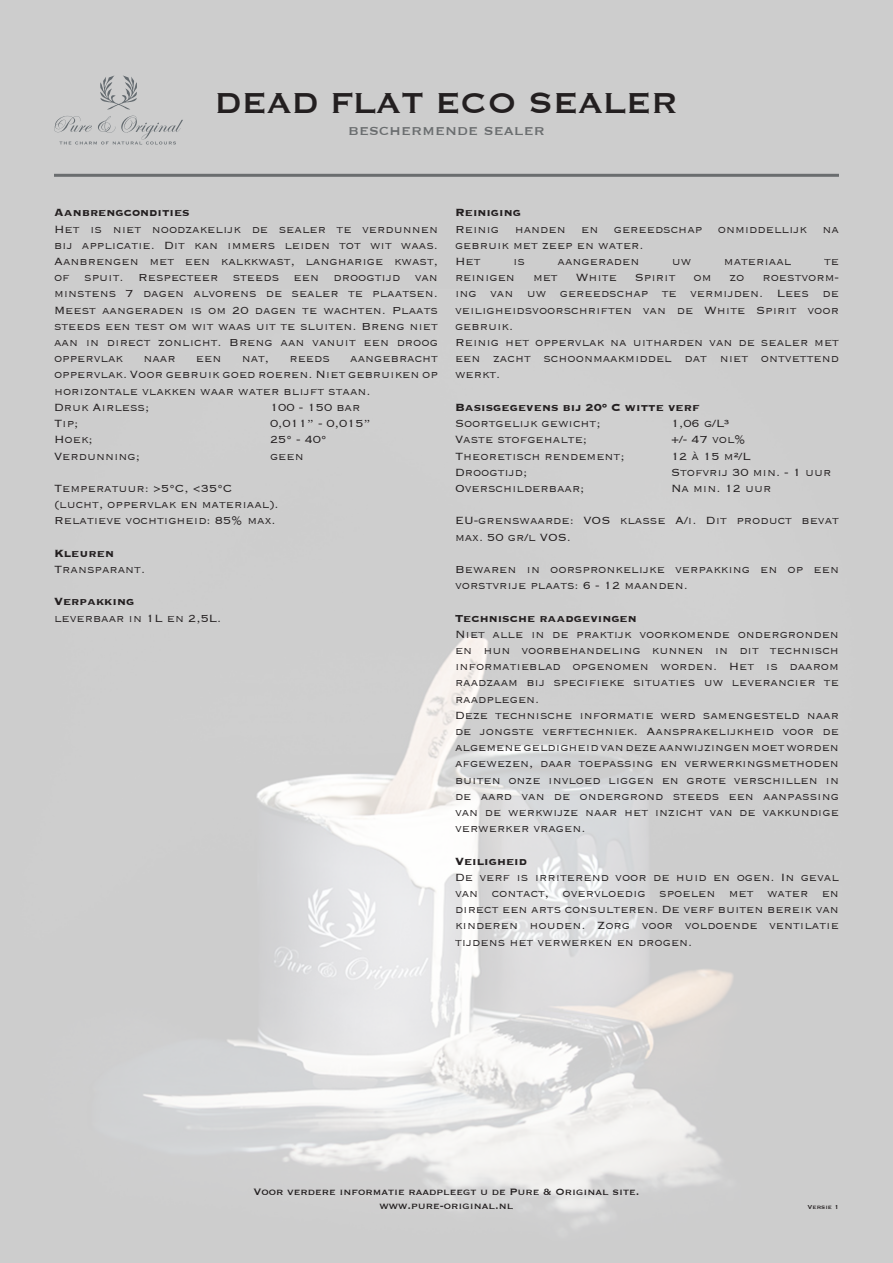
<style>
.page{position:relative;width:893px;height:1263px;background:#fff}
.page>*{position:absolute;margin:0;border:0;box-sizing:border-box;transform-origin:0 0}
.t1{font:37.5px "Copperplate";color:#231f20}
.t2{font:18px "Copperplate";color:#6a6d6f}
.t3{font:300 13.5px/16.2px "Copperplate";color:#231f20;text-align:justify}
.t4{font:700 13.5px "Copperplate";color:#231f20}
.t5{font:12px "Copperplate";color:#231f20}
.t6{font:7.5px "Copperplate";color:#231f20}
</style>
<div class="page">
<svg style="left:100px;top:75px;width:37px;height:34px"></svg>
<svg style="left:54px;top:116px;width:129px;height:28px;background:#c1c2c3"></svg>
<hr style="left:54px;top:174px;width:785px;height:3px;background:#6a6d6f">
<p class="t1" style="left:215px;top:79px;width:465px">DEAD FLAT ECO SEALER</p>
<p class="t2" style="left:348px;top:118px;width:198px">beschermende sealer</p>
<p class="t4" style="left:54px;top:204px;width:137px">Aanbrengcondities</p>
<p class="t3" style="left:54px;top:220px;width:385px">Het is niet noodzakelijk de sealer te verdunnen bij applicatie. Dit kan immers leiden tot wit waas.<br>Aanbrengen met een kalkkwast, langharige kwast, of spuit. Respecteer steeds een droogtijd van minstens 7 dagen alvorens de sealer te plaatsen.<br>Meest aangeraden is om 20 dagen te wachten. Plaats steeds een test om wit waas uit te sluiten. Breng niet aan in direct zonlicht. Breng aan vanuit een droog oppervlak</p>
<p class="t3" style="left:54px;top:350px;width:385px;text-indent:296px">aangebracht oppervlak. Voor gebruik goed roeren. Niet gebruiken op horizontale vlakken waar water blijft staan.</p>
<p class="t3" style="left:54px;top:398px;width:97px">Druk Airless;</p>
<p class="t3" style="left:270px;top:398px;width:92px">100 - 150 bar</p>
<p class="t3" style="left:54px;top:415px;width:26px">Tip;</p>
<p class="t3" style="left:270px;top:415px;width:102px">0,011” - 0,015”</p>
<p class="t3" style="left:54px;top:431px;width:40px">Hoek;</p>
<p class="t3" style="left:270px;top:431px;width:58px">25° - 40°</p>
<p class="t3" style="left:54px;top:447px;width:87px">Verdunning;</p>
<p class="t3" style="left:270px;top:447px;width:35px">geen</p>
<p class="t3" style="left:54px;top:479px;width:180px">Temperatuur: &gt;5°C, &lt;35°C</p>
<p class="t3" style="left:54px;top:496px;width:226px">(lucht, oppervlak en materiaal).</p>
<p class="t3" style="left:54px;top:512px;width:223px">Relatieve vochtigheid: 85% max.</p>
<p class="t4" style="left:54px;top:544px;width:62px">Kleuren</p>
<p class="t3" style="left:54px;top:560px;width:93px">Transparant.</p>
<p class="t4" style="left:54px;top:593px;width:82px">Verpakking</p>
<p class="t3" style="left:54px;top:609px;width:169px">leverbaar in 1L en 2,5L.</p>
<p class="t3" style="left:143px;top:350px;width:34px">naar</p>
<p class="t3" style="left:196px;top:350px;width:27px">een</p>
<p class="t3" style="left:242px;top:350px;width:29px">nat,</p>
<p class="t3" style="left:289px;top:350px;width:42px">reeds</p>
<p class="t4" style="left:455px;top:204px;width:67px">Reiniging</p>
<p class="t3" style="left:455px;top:220px;width:385px">Reinig handen en gereedschap onmiddellijk na gebruik met zeep en water.</p>
<p class="t3" style="left:455px;top:253px;width:27px">Het</p>
<p class="t3" style="left:513px;top:253px;width:14px">is</p>
<p class="t3" style="left:558px;top:253px;width:83px">aangeraden</p>
<p class="t3" style="left:672px;top:253px;width:21px">uw</p>
<p class="t3" style="left:724px;top:253px;width:69px">materiaal</p>
<p class="t3" style="left:824px;top:253px;width:16px">te</p>
<p class="t3" style="left:455px;top:269px;width:61px">reinigen</p>
<p class="t3" style="left:533px;top:269px;width:26px">met</p>
<p class="t3" style="left:576px;top:269px;width:43px">White</p>
<p class="t3" style="left:635px;top:269px;width:42px">Spirit</p>
<p class="t3" style="left:693px;top:269px;width:19px">om</p>
<p class="t3" style="left:729px;top:269px;width:16px">zo</p>
<p class="t3" style="left:455px;top:269px;width:385px;text-indent:307px">roestvorm&shy;ing van uw gereedschap te vermijden. Lees de veiligheidsvoorschriften van de White Spirit voor gebruik.</p>
<p class="t3" style="left:455px;top:334px;width:385px">Reinig het oppervlak na uitharden van de sealer met een zacht schoonmaakmiddel dat niet ontvettend werkt.</p>
<p class="t4" style="left:455px;top:398px;width:246px">Basisgegevens bij 20º C witte verf</p>
<p class="t3" style="left:455px;top:415px;width:147px">Soortgelijk gewicht;</p>
<p class="t3" style="left:671px;top:415px;width:60px">1,06 g/L³</p>
<p class="t3" style="left:455px;top:431px;width:134px">Vaste stofgehalte;</p>
<p class="t3" style="left:671px;top:431px;width:77px">+/- 47 vol%</p>
<p class="t3" style="left:455px;top:447px;width:171px">Theoretisch rendement;</p>
<p class="t3" style="left:671px;top:447px;width:81px">12 à 15 m²/L</p>
<p class="t3" style="left:455px;top:463px;width:74px">Droogtijd;</p>
<p class="t3" style="left:671px;top:463px;width:162px">Stofvrij 30 min. - 1 uur</p>
<p class="t3" style="left:455px;top:479px;width:131px">Overschilderbaar;</p>
<p class="t3" style="left:671px;top:479px;width:102px">Na min. 12 uur</p>
<p class="t3" style="left:455px;top:512px;width:385px">EU-grenswaarde: VOS klasse A/i. Dit product bevat max. 50 gr/l VOS.</p>
<p class="t3" style="left:455px;top:560px;width:385px">Bewaren in oorspronkelijke verpakking en op een vorstvrije plaats: 6 - 12 maanden.</p>
<p class="t4" style="left:455px;top:609px;width:183px">Technische raadgevingen</p>
<p class="t3" style="left:455px;top:625px;width:385px">Niet alle in de praktijk voorkomende ondergronden en hun voorbehandeling kunnen in dit technisch informatieblad opgenomen worden. Het is daarom raadzaam bij specifieke situaties uw leverancier te raadplegen.</p>
<p class="t3" style="left:455px;top:706px;width:385px">Deze technische informatie werd samengesteld naar de jongste verftechniek. Aansprakelijkheid voor de algemene geldigheid van deze aanwijzingen moet worden afgewezen, daar toepassing en verwerkingsmethoden buiten onze invloed liggen en grote verschillen in de aard van de ondergrond steeds een aanpassing van de werkwijze naar het inzicht van de vakkundige verwerker vragen.</p>
<p class="t4" style="left:455px;top:852px;width:73px">Veiligheid</p>
<p class="t3" style="left:455px;top:868px;width:385px">De verf is irriterend voor de huid en ogen. In geval van contact, overvloedig spoelen met water en direct een arts consulteren. De verf buiten bereik van kinderen houden. Zorg voor voldoende ventilatie tijdens het verwerken en drogen.</p>
<p class="t5" style="left:253px;top:1183px;width:388px">Voor verdere informatie raadpleegt u de Pure &amp; Original site.</p>
<p class="t5" style="left:379px;top:1198px;width:136px">www.pure-original.nl</p>
<p class="t6" style="left:807px;top:1202px;width:33px">Versie 1</p>
</div>
